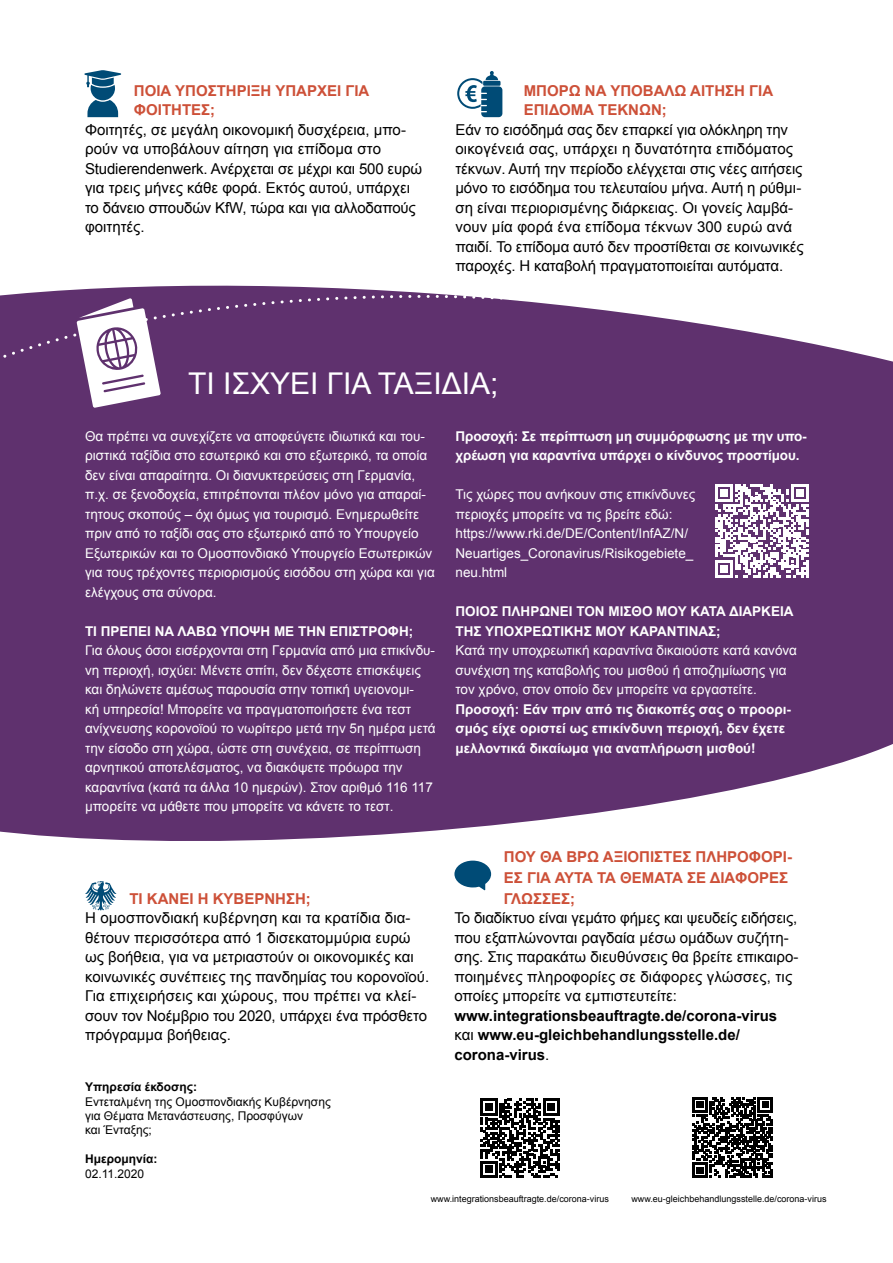
<style>
.page{position:relative;width:893px;height:1263px;background:#fff}
.page>*{position:absolute;margin:0;border:0;box-sizing:border-box;transform-origin:0 0}
.H1-gross{font:30px "Arial";color:#fff}
.Fliesstext{font:15px/19.5px "Arial";color:#000}
.H1-Orange{font:700 15px/21px "Arial";color:#cd5038}
.H2-Orange{font:700 15px/19.5px "Arial";color:#cd5038}
.Fliesstext_kleiner{font:13.5px/19.5px "Arial";color:#fff}
.H2-Orange_kleiner{font:700 13.5px/19.5px "Arial";color:#fff}
.Fliesstext_kleiner-2{font:700 13.5px/19.5px "Arial";letter-spacing:-.01em;color:#fff}
.Fliesstext-2{font:12px "Arial";color:#000}
.H1-Impressum{font:700 12px "Arial";color:#000}
.Fliesstext-3{font:700 12px "Arial";color:#000}
.Fliesstext-4{font:9px "Arial";color:#000}
.s1{font-weight:700}
</style>
<div class="page">
<div style="left:0;top:306px;width:575px;height:315px;background:#5f316e"></div>
<div style="left:0;top:285px;width:568px;height:226px;background:#5f316e"></div>
<svg style="left:575px;top:306px;width:318px;height:315px;background:#6d437a"></svg>
<svg style="left:0;top:621px;width:893px;height:220px;background:#70477d"></svg>
<svg style="left:77px;top:298px;width:84px;height:110px"></svg>
<svg style="left:85px;top:881px;width:32px;height:29px"></svg>
<svg style="left:454px;top:861px;width:37px;height:29px"></svg>
<svg style="left:480px;top:1099px;width:80px;height:79px"></svg>
<svg style="left:692px;top:1097px;width:81px;height:81px"></svg>
<svg style="left:457px;top:71px;width:45px;height:46px"></svg>
<svg style="left:84px;top:70px;width:37px;height:47px"></svg>
<svg style="left:715px;top:484px;width:93px;height:93px"></svg>
<h2 class="H2-Orange" style="left:134px;top:81px;width:237px">ΠΟΙΑ ΥΠΟΣΤΉΡΙΞΗ ΥΠΆΡΧΕΙ ΓΙΑ<br>ΦΟΙΤΗΤΈΣ;</h2>
<p class="Fliesstext" style="left:85px;top:120px;width:339px">Φοιτητές, σε μεγάλη οικονομική δυσχέρεια, μπο&shy;ρούν να υποβάλουν αίτηση για επίδομα στο Studierendenwerk. Ανέρχεται σε μέχρι και 500 ευρώ για τρεις μήνες κάθε φορά. Εκτός αυτού, υπάρχει το δάνειο σπουδών KfW, τώρα και για αλλοδαπούς φοιτητές.</p>
<h2 class="H2-Orange" style="left:524px;top:81px;width:251px">ΜΠΟΡΏ ΝΑ ΥΠΟΒΆΛΩ ΑΊΤΗΣΗ ΓΙΑ<br>ΕΠΊΔΟΜΑ ΤΈΚΝΩΝ;</h2>
<p class="Fliesstext" style="left:455px;top:120px;width:350px">Εάν το εισόδημά σας δεν επαρκεί για ολόκληρη την οικογένειά σας, υπάρχει η δυνατότητα επιδόματος τέκνων. Αυτή την περίοδο ελέγχεται στις νέες αιτήσεις μόνο το εισόδημα του τελευταίου μήνα. Αυτή η ρύθμι&shy;ση είναι περιορισμένης διάρκειας. Οι γονείς λαμβά&shy;νουν μία φορά ένα επίδομα τέκνων 300 ευρώ ανά παιδί. Το επίδομα αυτό δεν προστίθεται σε κοινωνικές παροχές. Η καταβολή πραγματοποιείται αυτόματα.</p>
<h1 class="H1-gross" style="left:188px;top:363px;width:312px">ΤΙ ΙΣΧΎΕ Ι ΓΙΑ ΤΑΞΊΔΙΑ;</h1>
<p class="Fliesstext_kleiner" style="left:85px;top:426px;width:351px">Θα πρέπει να συνεχίζετε να αποφεύγετε ιδιωτικά και του&shy;ριστικά ταξίδια στο εσωτερικό και στο εξωτερικό, τα οποία δεν είναι απαραίτητα. Οι διανυκτερεύσεις στη Γερμανία, π.χ. σε ξενοδοχεία, επιτρέπονται πλέον μόνο για απαραί&shy;τητους σκοπούς – όχι όμως για τουρισμό. Ενημερωθείτε πριν από το ταξίδι σας στο εξωτερικό από το Υπουργείο Εξωτερικών και το Ομοσπονδιακό Υπουργείο Εσωτερικών για τους τρέχοντες περιορισμούς εισόδου στη χώρα και για ελέγχους στα σύνορα.</p>
<h2 class="H2-Orange_kleiner" style="left:85px;top:622px;width:330px">ΤΙ ΠΡΈΠΕΙ ΝΑ ΛΆΒΩ ΥΠΌΨΗ ΜΕ ΤΗΝ ΕΠΙΣΤΡΟΦΉ;</h2>
<p class="Fliesstext_kleiner" style="left:85px;top:641px;width:352px">Για όλους όσοι εισέρχονται στη Γερμανία από μια επικίνδυ&shy;νη περιοχή, ισχύει: Μένετε σπίτι, δεν δέχεστε επισκέψεις και δηλώνετε αμέσως παρουσία στην τοπική υγειονομι-<br>κή υπηρεσία! Μπορείτε να πραγματοποιήσετε ένα τεστ ανίχνευσης κορονοϊού το νωρίτερο μετά την 5η ημέρα μετά την είσοδο στη χώρα, ώστε στη συνέχεια, σε περίπτωση αρνητικού αποτελέσματος, να διακόψετε πρόωρα την καραντίνα (κατά τα άλλα 10 ημερών). Στον αριθμό 116 117 μπορείτε να μάθετε που μπορείτε να κάνετε το τεστ.</p>
<h1 class="H1-Orange" style="left:129px;top:889px;width:183px">ΤΙ ΚΆΝΕΙ Η ΚΥΒΈΡΝΗΣΗ;</h1>
<p class="Fliesstext" style="left:85px;top:908px;width:346px">Η ομοσπονδιακή κυβέρνηση και τα κρατίδια δια&shy;θέτουν περισσότερα από 1 δισεκατομμύρια ευρώ ως βοήθεια, για να μετριαστούν οι οικονομικές και κοινωνικές συνέπειες της πανδημίας του κορονοϊού.<br>Για επιχειρήσεις και χώρους, που πρέπει να κλεί&shy;σουν τον Νοέμβριο του 2020, υπάρχει ένα πρόσθετο πρόγραμμα βοήθειας.</p>
<h1 class="H1-Impressum" style="left:85px;top:1079px;width:113px">Υπηρεσία έκδοσης:</h1>
<p class="Fliesstext-2" style="left:85px;top:1093px;width:247px">Εντεταλμένη της Ομοσπονδιακής Κυβέρνησης</p>
<p class="Fliesstext-2" style="left:85px;top:1108px;width:219px">για Θέματα Μετανάστευσης, Προσφύγων</p>
<p class="Fliesstext-2" style="left:85px;top:1122px;width:68px">και Ένταξης;</p>
<p class="Fliesstext-3" style="left:85px;top:1151px;width:74px">Ημερομηνία:</p>
<p class="Fliesstext-2" style="left:85px;top:1165px;width:61px">02.11.2020</p>
<p class="Fliesstext_kleiner-2" style="left:455px;top:427px;width:353px">Προσοχή: Σε περίπτωση μη συμμόρφωσης με την υπο&shy;χρέωση για καραντίνα υπάρχει ο κίνδυνος προστίμου.</p>
<p class="Fliesstext_kleiner" style="left:455px;top:485px;width:241px">Τις χώρες που ανήκουν στις επικίνδυνες περιοχές μπορείτε να τις βρείτε εδώ:</p>
<p class="Fliesstext_kleiner" style="left:455px;top:524px;width:239px">https://www.rki.de/DE/Content/InfAZ/N/<br>Neuartiges_Coronavirus/Risikogebiete_ neu.html</p>
<h2 class="H2-Orange_kleiner" style="left:455px;top:602px;width:340px">ΠΟΙΟΣ ΠΛΗΡΏΝΕΙ ΤΟΝ ΜΙΣΘΌ ΜΟΥ ΚΑΤΆ ΔΙΆΡΚΕΙΑ<br>ΤΗΣ ΥΠΟΧΡΕΩΤΙΚΉΣ ΜΟΥ ΚΑΡΑΝΤΊΝΑΣ;</h2>
<p class="Fliesstext_kleiner" style="left:455px;top:641px;width:343px">Κατά την υποχρεωτική καραντίνα δικαιούστε κατά κανόνα συνέχιση της καταβολής του μισθού ή αποζημίωσης για τον χρόνο, στον οποίο δεν μπορείτε να εργαστείτε.<br><span class="s1">Προσοχή: Εάν πριν από τις διακοπές σας ο προορι&shy;σμός είχε οριστεί ως επικίνδυνη περιοχή, δεν έχετε μελλοντικά δικαίωμα για αναπλήρωση μισθού!</span></p>
<h1 class="H1-Orange" style="left:504px;top:846px;width:290px">ΠΟΎ ΘΑ ΒΡΩ ΑΞΙΌΠΙΣΤΕΣ ΠΛΗΡΟΦΟΡΊ-<br>ΕΣ ΓΙΑ ΑΥΤΆ ΤΑ ΘΈΜΑΤΑ ΣΕ ΔΙΆΦΟΡΕΣ<br>ΓΛΏΣΣΕΣ;</h1>
<p class="Fliesstext" style="left:454px;top:908px;width:345px">Το διαδίκτυο είναι γεμάτο φήμες και ψευδείς ειδήσεις, που εξαπλώνονται ραγδαία μέσω ομάδων συζήτη&shy;σης. Στις παρακάτω διευθύνσεις θα βρείτε επικαιρο&shy;ποιημένες πληροφορίες σε διάφορες γλώσσες, τις οποίες μπορείτε να εμπιστευτείτε: <span class="s1">www.integrationsbeauftragte.de/corona-virus </span>και <span class="s1">www.eu-gleichbehandlungsstelle.de/ corona-virus</span>.</p>
<p class="Fliesstext-4" style="left:431px;top:1192px;width:180px">www.integrationsbeauftragte.de/corona-virus</p>
<p class="Fliesstext-4" style="left:631px;top:1192px;width:197px">www.eu-gleichbehandlungsstelle.de/corona-virus</p>
</div>
